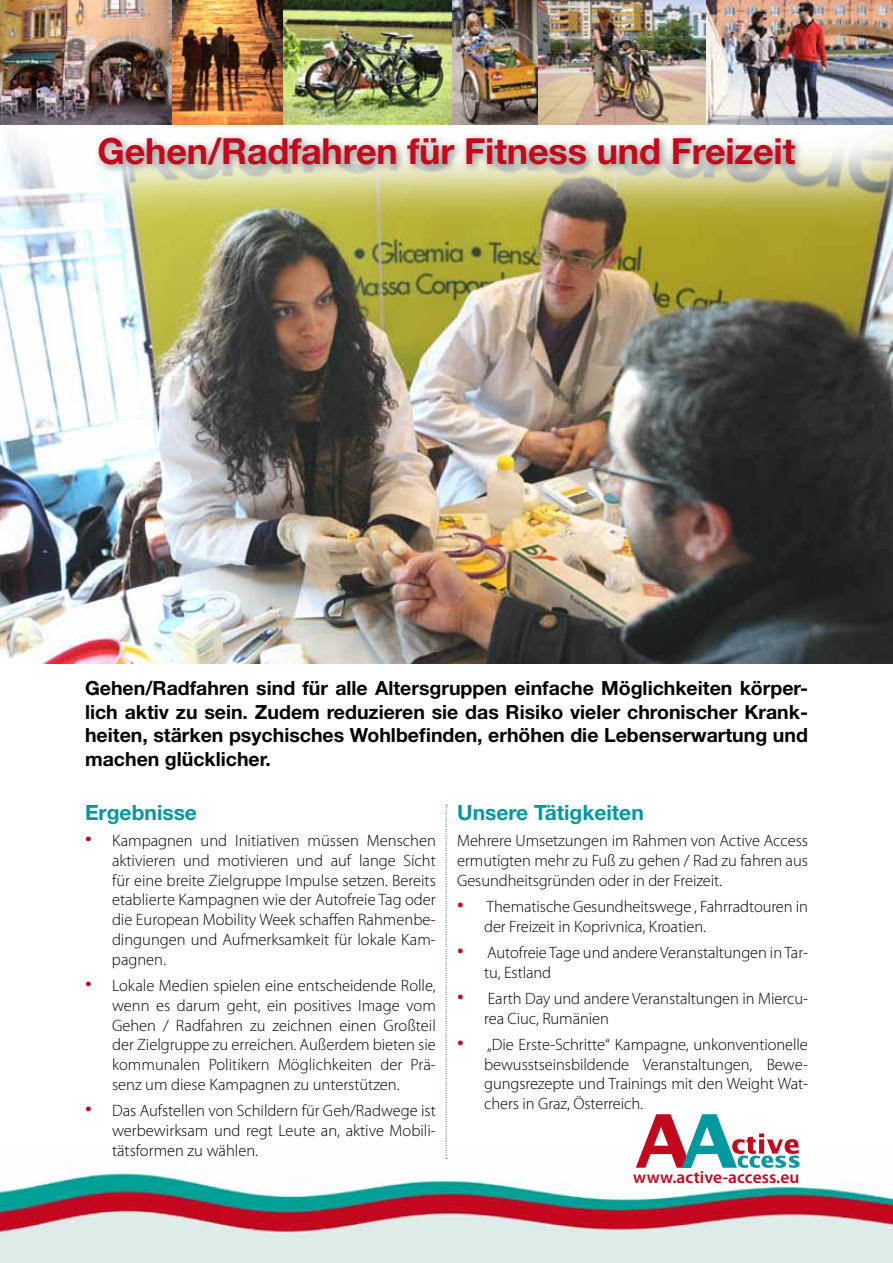
<style>
.page{position:relative;width:893px;height:1263px;background:#fff}
.page>*{position:absolute;margin:0;border:0;box-sizing:border-box;transform-origin:0 0}
.t1{font:700 36px "Helvetica Neue LT Pro";letter-spacing:-.005em;color:#c4071c}
.t2{font:700 21px "Helvetica Neue LT Pro";color:#0098a1}
.t3{font:700 19.5px/23.4px "Helvetica Neue LT Pro";color:#000;text-align:justify}
.t4{font:600 17.4px "Myriad Pro";letter-spacing:.005em;color:#c4071c}
.t5{font:300 16.5px/19.8px "Myriad Pro";letter-spacing:-.005em;color:#000;text-align:justify}
.s1{font-size:27px;color:#c4071c}
</style>
<div class="page">
<img style="left:0;top:124px;width:893px;height:540px">
<img style="left:0;top:1145px;width:893px;height:118px">
<div style="left:93px;top:132px;width:712px;height:43px;background:#000;opacity:.45"></div>
<svg style="left:446px;top:805px;width:1px;height:354px"></svg>
<svg style="left:636px;top:1114px;width:164px;height:54px"></svg>
<img style="left:171px;top:0;width:282px;height:124px">
<img style="left:453px;top:0;width:440px;height:124px">
<img style="left:0;top:0;width:171px;height:124px">
<h1 class="t1" style="left:98px;top:129px;width:699px">Gehen/Radfahren für Fitness und Freizeit</h1>
<p class="t3" style="left:85px;top:676px;width:724px">Gehen/Radfahren sind für alle Altersgruppen einfache Möglichkeiten körper&shy;lich aktiv zu sein. Zudem reduzieren sie das Risiko vieler chronischer Krank&shy;heiten, stärken psychisches Wohlbefinden, erhöhen die Lebenserwartung und machen glücklicher.</p>
<p class="t2" style="left:85px;top:799px;width:113px">Ergebnisse</p>
<p class="t5" style="left:112px;top:831px;width:325px;text-indent:-27px"><span class="s1">•</span> Kampagnen und Initiativen müssen Menschen aktivieren und motivieren und auf lange Sicht für eine breite Zielgruppe Impulse setzen. Bereits etablierte Kampagnen wie der Autofreie Tag oder die European Mobility Week schaffen Rahmenbe&shy;dingungen und Aufmerksamkeit für lokale Kam&shy;pagnen.</p>
<p class="t5" style="left:112px;top:976px;width:325px;text-indent:-27px"><span class="s1">•</span> Lokale Medien spielen eine entscheidende Rolle, wenn es darum geht, ein positives Image vom Gehen / Radfahren zu zeichnen einen Großteil der Zielgruppe zu erreichen. Außerdem bieten sie kommunalen Politikern Möglichkeiten der Prä&shy;senz um diese Kampagnen zu unterstützen.</p>
<p class="t5" style="left:112px;top:1101px;width:325px;text-indent:-27px"><span class="s1">•</span> Das Aufstellen von Schildern für Geh/Radwege ist werbewirksam und regt Leute an, aktive Mobili&shy;tätsformen zu wählen.</p>
<p class="t2" style="left:457px;top:799px;width:188px">Unsere Tätigkeiten</p>
<p class="t5" style="left:457px;top:831px;width:352px">Mehrere Umsetzungen im Rahmen von Active Access ermutigten mehr zu Fuß zu gehen / Rad zu fahren aus Gesundheitsgründen oder in der Freizeit.</p>
<p class="t5" style="left:484px;top:897px;width:325px;text-indent:-27px"><span class="s1">•</span> Thematische Gesundheitswege , Fahrradtouren in der Freizeit in Koprivnica, Kroatien.</p>
<p class="t5" style="left:484px;top:942px;width:325px;text-indent:-27px"><span class="s1">•</span> Autofreie Tage und andere Veranstaltungen in Tar&shy;tu, Estland</p>
<p class="t5" style="left:484px;top:988px;width:325px;text-indent:-27px"><span class="s1">•</span> Earth Day und andere Veranstaltungen in Miercu&shy;rea Ciuc, Rumänien</p>
<p class="t5" style="left:484px;top:1034px;width:325px;text-indent:-27px"><span class="s1">•</span> „Die Erste-Schritte“ Kampagne, unkonventionelle bewusstseinsbildende Veranstaltungen, Bewe&shy;gungsrezepte und Trainings mit den Weight Wat&shy;chers in Graz, Österreich.</p>
<p class="t4" style="left:633px;top:1168px;width:168px">www.active-access.eu</p>
</div>
